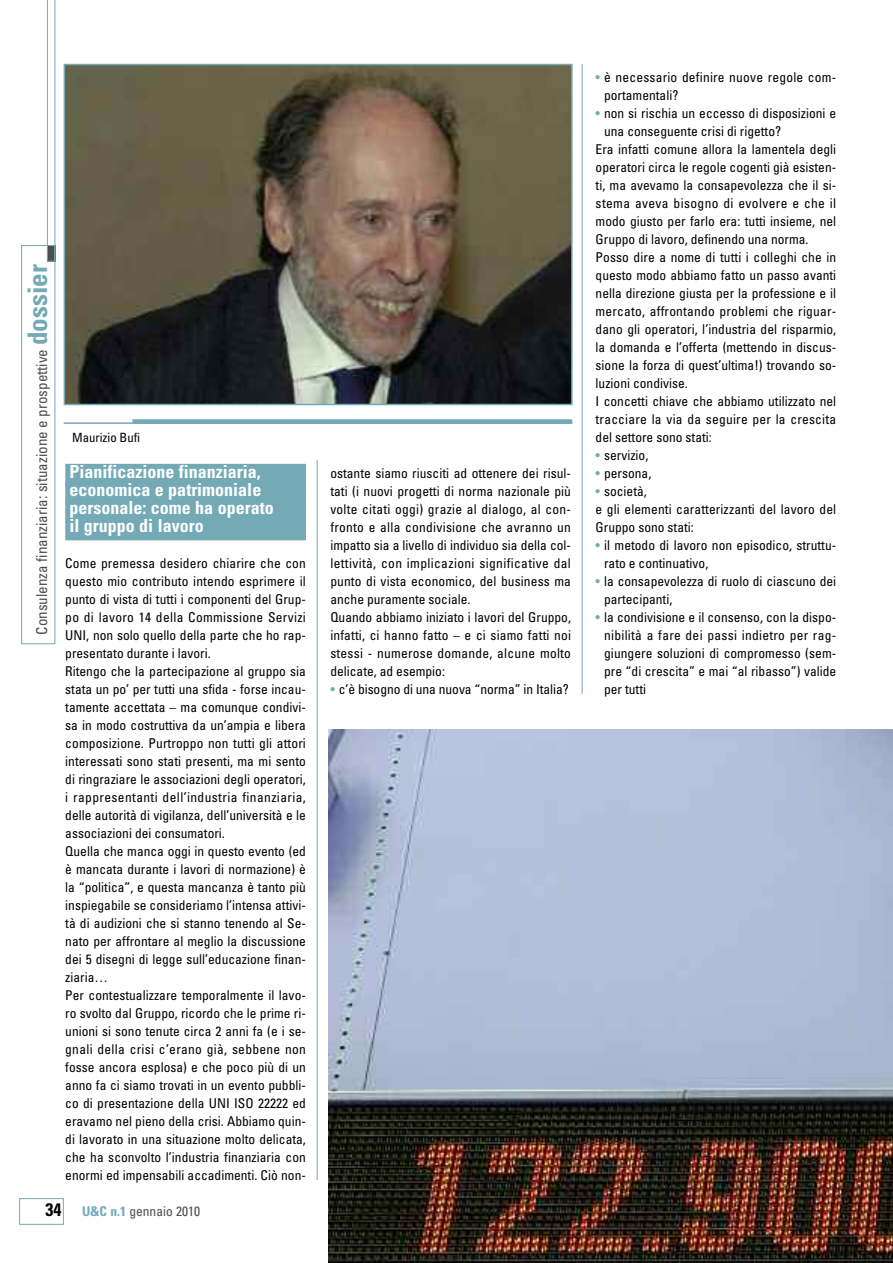
<style>
.page{position:relative;width:893px;height:1263px;background:#fff}
.page>*{position:absolute;margin:0;border:0;box-sizing:border-box;transform-origin:0 0}
.t1{font:700 condensed 18px/18px "Univers";color:#fff}
.t2{font:condensed 15px "Univers";color:#4d4d4d}
.t3{font:condensed 13.5px/18px "Univers";color:#000}
.t4{font:condensed 13.5px "Univers";letter-spacing:.03em;color:#000}
.t5{font:condensed 13.5px "Univers";color:#4d4d4d}
.t6{font:condensed 12.75px "Univers";color:#000}
.s1{font-weight:700;font-size:27px;color:#73aab6}
.s2{font-weight:700;font-size:18px;color:#000}
.s3{font-weight:700;color:#73aab6}
.s4{color:#73aab6}
</style>
<div class="page">
<div style="left:19px;top:1198px;width:45px;height:27px;border:1px solid #73aab6"></div>
<svg style="left:47px;top:0;width:8px;height:262px"></svg>
<div style="left:21px;top:245px;width:34px;height:399px;border:1px solid #73aab6"></div>
<hr style="left:317px;top:460px;width:1px;height:720px;background:#73aab6">
<hr style="left:582px;top:64px;width:1px;height:630px;background:#73aab6">
<div style="left:65px;top:464px;width:241px;height:22px;background:#73aab6"></div>
<div style="left:65px;top:482px;width:241px;height:22px;background:#73aab6"></div>
<div style="left:65px;top:500px;width:241px;height:22px;background:#73aab6"></div>
<div style="left:65px;top:518px;width:241px;height:22px;background:#73aab6"></div>
<hr style="left:64px;top:422px;width:508px;height:2px;background:#73aab6">
<div style="left:132px;top:419px;width:440px;height:5px;background:#73aab6"></div>
<img style="left:67px;top:67px;width:503px;height:335px">
<div style="left:64px;top:64px;width:509px;height:341px;border:2px solid #73aab6"></div>
<img style="left:329px;top:730px;width:564px;height:533px">
<p class="t2" style="left:36px;top:634px;width:372px;rotate:-90deg">Consulenza finanziaria: situazione e prospettive <span class="s1">dossier</span></p>
<p class="t6" style="left:72px;top:433px;width:69px">Maurizio Bufi</p>
<h1 class="t1" style="left:70px;top:464px;width:206px">Pianificazione finanziaria, economica e patrimoniale personale: come ha operato il gruppo di lavoro</h1>
<p class="t3" style="left:65px;top:555px;width:242px">Come premessa desidero chiarire che con questo mio contributo intendo esprimere il punto di vista di tutti i componenti del Grup&shy;po di lavoro 14 della Commissione Servizi UNI, non solo quello della parte che ho rap&shy;presentato durante i lavori.<br>Ritengo che la partecipazione al gruppo sia stata un po’ per tutti una sfida - forse incau&shy;tamente accettata – ma comunque condivi&shy;sa in modo costruttiva da un’ampia e libera composizione. Purtroppo non tutti gli attori interessati sono stati presenti, ma mi sento di ringraziare le associazioni degli operatori, i rappresentanti dell’industria finanziaria, delle autorità di vigilanza, dell’università e le associazioni dei consumatori.<br>Quella che manca oggi in questo evento (ed è mancata durante i lavori di normazione) è la “politica”, e questa mancanza è tanto più inspiegabile se consideriamo l’intensa attivi&shy;tà di audizioni che si stanno tenendo al Se&shy;nato per affrontare al meglio la discussione dei 5 disegni di legge sull’educazione finan&shy;ziaria…<br>Per contestualizzare temporalmente il lavo&shy;ro svolto dal Gruppo, ricordo che le prime ri&shy;unioni si sono tenute circa 2 anni fa (e i se&shy;gnali della crisi c’erano già, sebbene non fosse ancora esplosa) e che poco più di un anno fa ci siamo trovati in un evento pubbli&shy;co di presentazione della UNI ISO 22222 ed eravamo nel pieno della crisi. Abbiamo quin&shy;di lavorato in una situazione molto delicata, che ha sconvolto l’industria finanziaria con enormi ed impensabili accadimenti. Ciò non-</p>
<p class="t5" style="left:45px;top:1206px;width:156px"><span class="s2">34</span> <span class="s3">U&amp;C n.1</span> gennaio 2010</p>
<p class="t3" style="left:330px;top:465px;width:242px">ostante siamo riusciti ad ottenere dei risul&shy;tati (i nuovi progetti di norma nazionale più volte citati oggi) grazie al dialogo, al con&shy;fronto e alla condivisione che avranno un impatto sia a livello di individuo sia della col&shy;lettività, con implicazioni significative dal punto di vista economico, del business ma anche puramente sociale.<br>Quando abbiamo iniziato i lavori del Gruppo, infatti, ci hanno fatto – e ci siamo fatti noi stessi - numerose domande, alcune molto delicate, ad esempio:</p>
<p class="t3" style="left:330px;top:681px;width:240px"><span class="s4">•</span> c’è bisogno di una nuova “norma” in Italia?</p>
<p class="t3" style="left:604px;top:69px;width:234px;text-indent:-9px"><span class="s4">•</span> è necessario definire nuove regole com&shy;portamentali?</p>
<p class="t3" style="left:596px;top:105px;width:242px"><span class="s4">•</span> non si rischia un eccesso di disposizioni e</p>
<p class="t3" style="left:604px;top:123px;width:178px">una conseguente crisi di rigetto?</p>
<p class="t3" style="left:596px;top:141px;width:242px">Era infatti comune allora la lamentela degli</p>
<p class="t3" style="left:596px;top:159px;width:242px">operatori circa le regole cogenti già esisten-</p>
<p class="t3" style="left:596px;top:177px;width:242px">ti, ma avevamo la consapevolezza che il si-</p>
<p class="t4" style="left:596px;top:198px;width:242px">stema aveva bisogno di evolvere e che il</p>
<p class="t3" style="left:596px;top:213px;width:242px">modo giusto per farlo era: tutti insieme, nel</p>
<p class="t3" style="left:596px;top:231px;width:214px">Gruppo di lavoro, definendo una norma.</p>
<p class="t3" style="left:596px;top:249px;width:242px">Posso dire a nome di tutti i colleghi che in</p>
<p class="t3" style="left:596px;top:267px;width:242px">questo modo abbiamo fatto un passo avanti</p>
<p class="t3" style="left:596px;top:285px;width:242px">nella direzione giusta per la professione e il</p>
<p class="t3" style="left:596px;top:303px;width:242px">mercato, affrontando problemi che riguar-</p>
<p class="t3" style="left:596px;top:321px;width:242px">dano gli operatori, l’industria del risparmio,</p>
<p class="t3" style="left:596px;top:339px;width:242px">la domanda e l’offerta (mettendo in discus-</p>
<p class="t3" style="left:596px;top:357px;width:242px">sione la forza di quest’ultima!) trovando so-</p>
<p class="t3" style="left:596px;top:375px;width:94px">luzioni condivise.</p>
<p class="t3" style="left:596px;top:393px;width:242px">I concetti chiave che abbiamo utilizzato nel</p>
<p class="t3" style="left:596px;top:411px;width:242px">tracciare la via da seguire per la crescita</p>
<p class="t3" style="left:596px;top:429px;width:118px">del settore sono stati:</p>
<p class="t3" style="left:596px;top:447px;width:54px"><span class="s4">•</span> servizio,</p>
<p class="t3" style="left:596px;top:465px;width:57px"><span class="s4">•</span> persona,</p>
<p class="t3" style="left:596px;top:483px;width:242px"><span class="s4">•</span> società,<br>e gli elementi caratterizzanti del lavoro del<br>Gruppo sono stati:</p>
<p class="t3" style="left:604px;top:537px;width:234px;text-indent:-9px"><span class="s4">•</span> il metodo di lavoro non episodico, struttu&shy;rato e continuativo,</p>
<p class="t3" style="left:604px;top:573px;width:234px;text-indent:-9px"><span class="s4">•</span> la consapevolezza di ruolo di ciascuno dei partecipanti,</p>
<p class="t3" style="left:604px;top:609px;width:234px;text-align:justify;text-indent:-9px"><span class="s4">•</span> la condivisione e il consenso, con la dispo&shy;nibilità a fare dei passi indietro per rag&shy;giungere soluzioni di compromesso (sem&shy;pre “di crescita” e mai “al ribasso”) valide per tutti</p>
</div>
